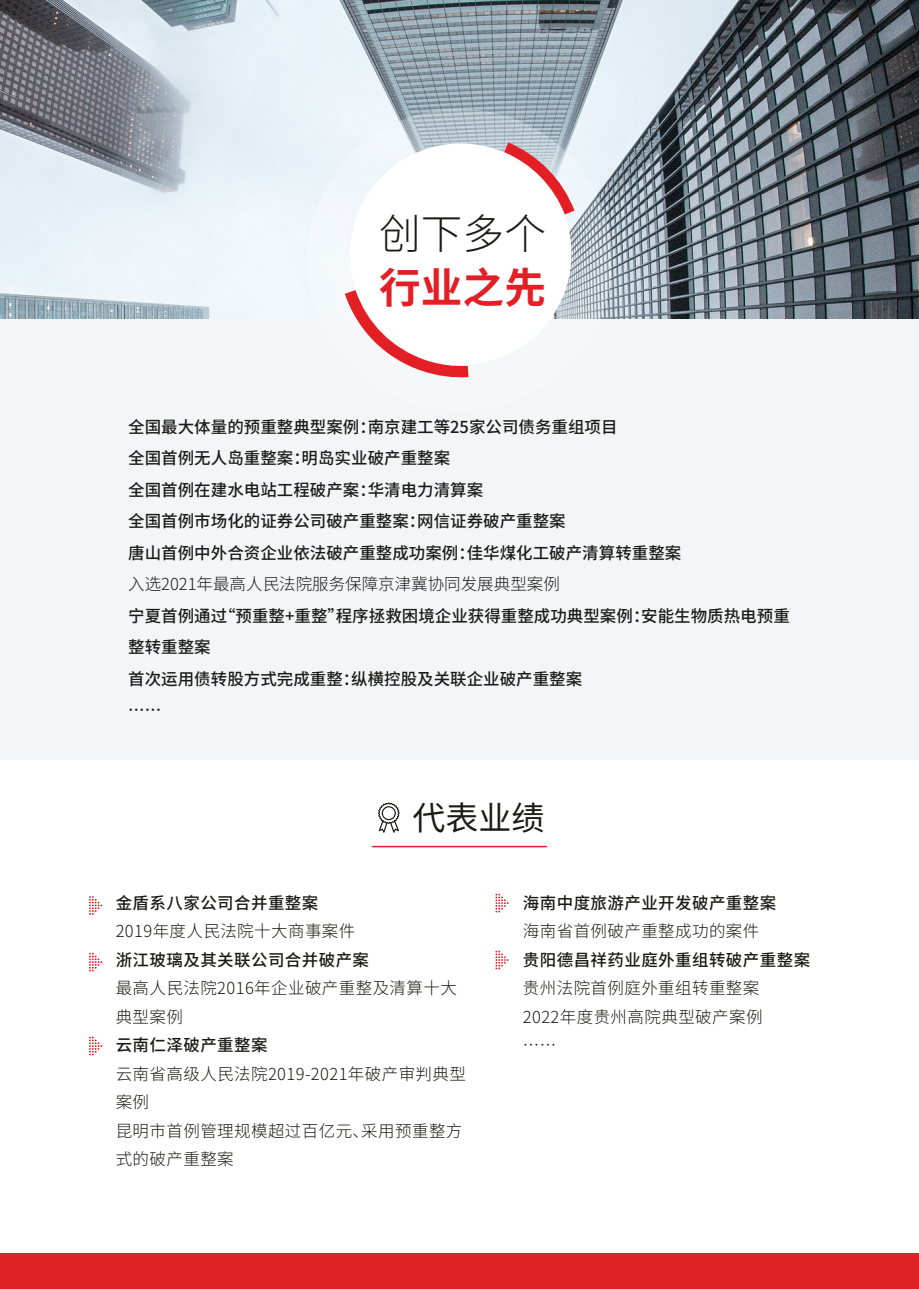
<style>
.page{position:relative;width:919px;height:1289px;background:#fff}
.page>*{position:absolute;margin:0;border:0;box-sizing:border-box;transform-origin:0 0}
.t1{font:300 41.7px "Source Han Sans CN";color:#1b1c19}
.t2{font:700 41.7px "Source Han Sans CN";color:#e41e25}
.t3{font:33px "Source Han Sans CN";color:#1b1c19}
.t4{font:500 16.5px/31.5px "Source Han Sans CN";color:#1b1c19}
.t5{font:300 16.5px/28.5px "Source Han Sans CN";letter-spacing:.025em;color:#1b1c19}
.t6{font:500 16.5px "Source Han Sans CN";letter-spacing:.025em;color:#1b1c19}
.t7{font:300 16.5px "Source Han Sans CN";color:#1b1c19}
</style>
<div class="page">
<img style="left:0;top:0;width:918px;height:319px">
<div style="left:0;top:319px;width:918px;height:441px;background:#f4f5f6"></div>
<hr style="left:372px;top:845px;width:175px;height:2px;background:#e41e25">
<svg style="left:89px;top:896px;width:13px;height:18px"></svg>
<svg style="left:89px;top:1036px;width:13px;height:19px"></svg>
<svg style="left:89px;top:952px;width:13px;height:19px"></svg>
<svg style="left:378px;top:802px;width:21px;height:30px"></svg>
<svg style="left:307px;top:109px;width:305px;height:302px;fill:#f2f7f8"></svg>
<svg style="left:350px;top:143px;width:221px;height:222px"></svg>
<svg style="left:504px;top:142px;width:70px;height:72px"></svg>
<svg style="left:345px;top:290px;width:123px;height:88px"></svg>
<svg style="left:495px;top:950px;width:13px;height:19px"></svg>
<svg style="left:495px;top:893px;width:13px;height:19px"></svg>
<div style="left:0;top:1253px;width:918px;height:35px;background:#df2327"></div>
<h1 class="t1" style="left:379px;top:210px;width:168px">创下多个</h1>
<h1 class="t2" style="left:379px;top:264px;width:168px">行业之先</h1>
<p class="t4" style="left:128px;top:411px;width:554px">全国最大体量的预重整典型案例：南京建工等25家公司债务重组项目<br>全国首例无人岛重整案：明岛实业破产重整案<br>全国首例在建水电站工程破产案：华清电力清算案<br>全国首例市场化的证券公司破产重整案：网信证券破产重整案<br>唐山首例中外合资企业依法破产重整成功案例：佳华煤化工破产清算转重整案</p>
<p class="t7" style="left:128px;top:574px;width:433px">入选2021年最高人民法院服务保障京津冀协同发展典型案例</p>
<p class="t4" style="left:128px;top:600px;width:663px">宁夏首例通过“预重整+重整”程序拯救困境企业获得重整成功典型案例：安能生物质热电预重整转重整案<br>首次运用债转股方式完成重整：纵横控股及关联企业破产重整案<br>……</p>
<h2 class="t3" style="left:412px;top:799px;width:133px">代表业绩</h2>
<p class="t6" style="left:116px;top:893px;width:204px">金盾系八家公司合并重整案</p>
<p class="t5" style="left:116px;top:917px;width:241px">2019年度人民法院十大商事案件</p>
<p class="t6" style="left:116px;top:950px;width:255px">浙江玻璃及其关联公司合并破产案</p>
<p class="t5" style="left:116px;top:974px;width:342px">最高人民法院2016年企业破产重整及清算十大典型案例</p>
<p class="t6" style="left:116px;top:1035px;width:153px">云南仁泽破产重整案</p>
<p class="t5" style="left:116px;top:1059px;width:352px">云南省高级人民法院2019-2021年破产审判典型案例<br>昆明市首例管理规模超过百亿元、采用预重整方式的破产重整案</p>
<p class="t6" style="left:523px;top:893px;width:255px">海南中度旅游产业开发破产重整案</p>
<p class="t5" style="left:523px;top:917px;width:238px">海南省首例破产重整成功的案件</p>
<p class="t6" style="left:523px;top:950px;width:289px">贵阳德昌祥药业庭外重组转破产重整案</p>
<p class="t5" style="left:523px;top:974px;width:241px">贵州法院首例庭外重组转重整案<br>2022年度贵州高院典型破产案例……</p>
</div>
